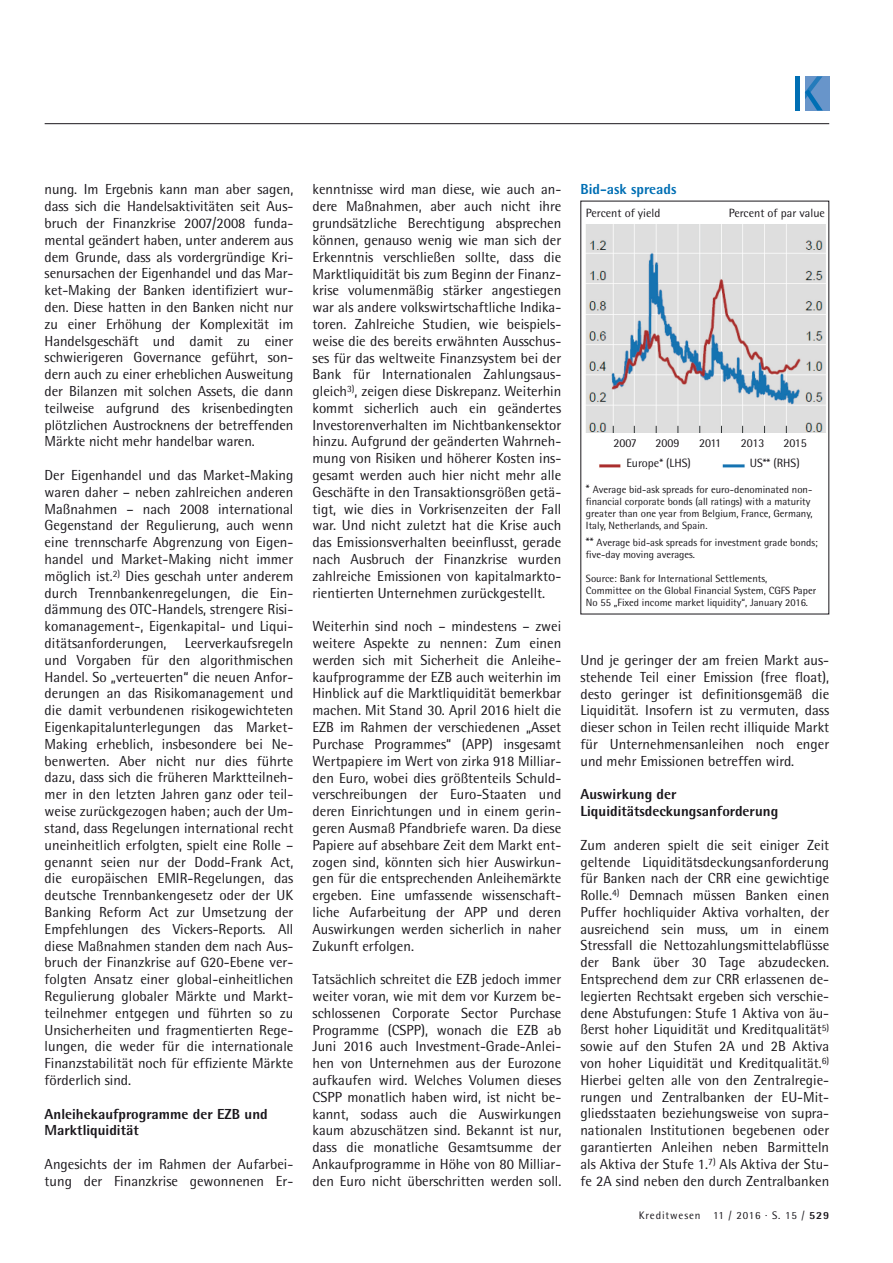
<style>
.page{position:relative;width:893px;height:1263px;background:#fff}
.page>*{position:absolute;margin:0;border:0;box-sizing:border-box;transform-origin:0 0}
.t1{font:14.55px/16.8px "Rotis Semi Sans";color:#1a171c;text-align:justify}
.t2{font:800 14.55px/16.8px "Rotis Semi Sans";color:#1a171c}
.t3{font:800 14.55px "Rotis Semi Sans";color:#006fb4}
.t4{font:12px "Rotis Semi Sans";color:#1a171c}
.t5{font:10.95px "Rotis Semi Sans";letter-spacing:.08em;color:#1a171c}
.t6{font:10.5px/12px "Rotis Semi Sans";color:#1a171c}
.s1{font-size:12px}
.s2{font-weight:800}
</style>
<div class="page">
<hr style="left:45px;top:123px;width:784px;height:1px;background:#1a171c">
<div style="left:805px;top:76px;width:24px;height:34px;background:#6895ca"></div>
<div style="left:795px;top:76px;width:5px;height:34px;background:#006fb4"></div>
<svg style="left:805px;top:76px;width:18px;height:34px"></svg>
<img style="left:586px;top:224px;width:240px;height:244px">
<div style="left:583px;top:433px;width:244px;height:21px;background:#fff"></div>
<div style="left:623px;top:454px;width:80px;height:20px;background:#fff"></div>
<div style="left:746px;top:454px;width:68px;height:20px;background:#fff"></div>
<p class="t1" style="left:45px;top:181px;width:250px">nung. Im Ergebnis kann man aber sagen, dass sich die Handelsaktivitäten seit Aus&shy;bruch der Finanzkrise 2007/2008 funda&shy;mental geändert haben, unter anderem aus dem Grunde, dass als vordergründige Kri&shy;senursachen der Eigenhandel und das Mar&shy;ket-Making der Banken identifiziert wur&shy;den. Diese hatten in den Banken nicht nur zu einer Erhöhung der Komplexität im Handelsgeschäft und damit zu einer schwierigeren Governance geführt, son&shy;dern auch zu einer erheblichen Ausweitung der Bilanzen mit solchen Assets, die dann teilweise aufgrund des krisenbedingten plötzlichen Austrocknens der betreffenden Märkte nicht mehr handelbar waren.</p>
<p class="t1" style="left:45px;top:467px;width:250px">Der Eigenhandel und das Market-Making waren daher – neben zahlreichen anderen Maßnahmen – nach 2008 international Gegenstand der Regulierung, auch wenn eine trennscharfe Abgrenzung von Eigen&shy;handel und Market-Making nicht immer möglich ist.<sup>2)</sup> Dies geschah unter anderem durch Trennbankenregelungen, die Ein&shy;dämmung des OTC-Handels, strengere Risi&shy;komanagement-, Eigenkapital- und Liqui&shy;ditätsanforderungen,</p>
<p class="t1" style="left:45px;top:634px;width:250px;text-indent:140px">Leerverkaufsregeln und Vorgaben für den algorithmischen Handel. So „verteuerten“ die neuen Anfor&shy;derungen an das Risikomanagement und die damit verbundenen risikogewichteten Eigenkapitalunterlegungen das Market-Making erheblich, insbesondere bei Ne&shy;benwerten. Aber nicht nur dies führte dazu, dass sich die früheren Marktteilneh&shy;mer in den letzten Jahren ganz oder teil&shy;weise zurückgezogen haben; auch der Um&shy;stand, dass Regelungen international recht uneinheitlich erfolgten, spielt eine Rolle – genannt seien nur der Dodd-Frank Act, die europäischen EMIR-Regelungen, das deutsche Trennbankengesetz oder der UK Banking Reform Act zur Umsetzung der Empfehlungen des Vickers-Reports. All diese Maßnahmen standen dem nach Aus&shy;bruch der Finanzkrise auf G20-Ebene ver&shy;folgten Ansatz einer global-einheitlichen Regulierung globaler Märkte und Markt&shy;teilnehmer entgegen und führten so zu Unsicherheiten und fragmentierten Rege&shy;lungen, die weder für die internationale Finanzstabilität noch für effiziente Märkte förderlich sind.</p>
<p class="t2" style="left:45px;top:1105px;width:225px">Anleihekaufprogramme der EZB und<br>Marktliquidität</p>
<p class="t1" style="left:45px;top:1155px;width:250px">Angesichts der im Rahmen der Aufarbei&shy;tung der Finanzkrise gewonnenen Er-</p>
<p class="t1" style="left:313px;top:181px;width:250px">kenntnisse wird man diese, wie auch an&shy;dere Maßnahmen, aber auch nicht ihre grundsätzliche Berechtigung absprechen können, genauso wenig wie man sich der Erkenntnis verschließen sollte, dass die Marktliquidität bis zum Beginn der Finanz&shy;krise volumenmäßig stärker angestiegen war als andere volkswirtschaftliche Indika&shy;toren. Zahlreiche Studien, wie beispiels&shy;weise die des bereits erwähnten Ausschus&shy;ses für das weltweite Finanzsystem bei der Bank für Internationalen Zahlungsaus&shy;gleich<sup>3)</sup>, zeigen diese Diskrepanz. Weiterhin kommt sicherlich auch ein geändertes Investorenverhalten im Nichtbankensektor hinzu. Aufgrund der geänderten Wahrneh&shy;mung von Risiken und höherer Kosten ins&shy;gesamt werden auch hier nicht mehr alle Geschäfte in den Transaktionsgrößen getä&shy;tigt, wie dies in Vorkrisenzeiten der Fall war. Und nicht zuletzt hat die Krise auch das Emissionsverhalten beeinflusst, gerade nach Ausbruch der Finanzkrise wurden zahlreiche Emissionen von kapitalmarkto&shy;rientierten Unternehmen zurückgestellt.</p>
<p class="t1" style="left:313px;top:618px;width:250px">Weiterhin sind noch – mindestens – zwei weitere Aspekte zu nennen: Zum einen werden sich mit Sicherheit die Anleihe&shy;kaufprogramme der EZB auch weiterhin im Hinblick auf die Marktliquidität bemerkbar machen. Mit Stand 30. April 2016 hielt die EZB im Rahmen der verschiedenen „Asset Purchase Programmes“ (APP) insgesamt Wertpapiere im Wert von zirka 918 Milliar&shy;den Euro, wobei dies größtenteils Schuld&shy;verschreibungen der Euro-Staaten und deren Einrichtungen und in einem gerin&shy;geren Ausmaß Pfandbriefe waren. Da diese Papiere auf absehbare Zeit dem Markt ent&shy;zogen sind, könnten sich hier Auswirkun&shy;gen für die entsprechenden Anleihemärkte ergeben. Eine umfassende wissenschaft&shy;liche Aufarbeitung der APP und deren Auswirkungen werden sicherlich in naher Zukunft erfolgen.</p>
<p class="t1" style="left:313px;top:971px;width:250px">Tatsächlich schreitet die EZB jedoch immer weiter voran, wie mit dem vor Kurzem be&shy;schlossenen Corporate Sector Purchase Programme (CSPP), wonach die EZB ab Juni 2016 auch Investment-Grade-Anlei&shy;hen von Unternehmen aus der Eurozone aufkaufen wird. Welches Volumen dieses CSPP monatlich haben wird, ist nicht be&shy;kannt, sodass auch die Auswirkungen kaum abzuschätzen sind. Bekannt ist nur, dass die monatliche Gesamtsumme der Ankaufprogramme in Höhe von 80 Milliar&shy;den Euro nicht überschritten werden soll.</p>
<p class="t3" style="left:580px;top:180px;width:98px">Bid-ask spreads</p>
<p class="t4" style="left:586px;top:206px;width:76px">Percent of yield</p>
<p class="t4" style="left:729px;top:206px;width:98px">Percent of par value</p>
<p class="t4" style="left:613px;top:436px;width:25px">2007</p>
<p class="t4" style="left:656px;top:436px;width:26px">2009</p>
<p class="t4" style="left:699px;top:436px;width:24px">2011</p>
<p class="t4" style="left:741px;top:436px;width:25px">2013</p>
<p class="t4" style="left:783px;top:436px;width:25px">2015</p>
<p class="t6" style="left:586px;top:484px;width:228px"><span class="s1">*</span> Average bid-ask spreads for euro-denominated non&shy;financial corporate bonds (all ratings) with a maturity greater than one year from Belgium, France, Germany, Italy, Netherlands, and Spain.</p>
<p class="t6" style="left:586px;top:536px;width:233px"><span class="s1">**</span> Average bid-ask spreads for investment grade bonds; five-day moving averages.</p>
<p class="t6" style="left:586px;top:572px;width:232px">Source: Bank for International Settlements,<br>Committee on the Global Financial System, CGFS Paper<br>No 55 „Fixed income market liquidity“, January 2016.</p>
<p class="t4" style="left:626px;top:456px;width:66px">Europe* (LHS)</p>
<p class="t4" style="left:750px;top:456px;width:52px">US** (RHS)</p>
<p class="t1" style="left:580px;top:651px;width:250px">Und je geringer der am freien Markt aus&shy;stehende Teil einer Emission (free float), desto geringer ist definitionsgemäß die Liquidität. Insofern ist zu vermuten, dass dieser schon in Teilen recht illiquide Markt für Unternehmensanleihen noch enger und mehr Emissionen betreffen wird.</p>
<p class="t2" style="left:580px;top:786px;width:199px">Auswirkung der<br>Liquiditätsdeckungsanforderung</p>
<p class="t1" style="left:580px;top:836px;width:250px">Zum anderen spielt die seit einiger Zeit geltende Liquiditätsdeckungsanforderung für Banken nach der CRR eine gewichtige Rolle.<sup>4)</sup> Demnach müssen Banken einen Puffer hochliquider Aktiva vorhalten, der ausreichend sein muss, um in einem Stressfall die Nettozahlungsmittelabflüsse der Bank über 30 Tage abzudecken.<br>Entsprechend dem zur CRR erlassenen de&shy;legierten Rechtsakt ergeben sich verschie&shy;dene Abstufungen: Stufe 1 Aktiva von äu&shy;ßerst hoher Liquidität und Kreditqualität<sup>5) </sup>sowie auf den Stufen 2A und 2B Aktiva von hoher Liquidität und Kreditqualität.<sup>6)<br></sup>Hierbei gelten alle von den Zentralregie&shy;rungen und Zentralbanken der EU-Mit&shy;gliedsstaaten beziehungsweise von supra&shy;nationalen Institutionen begebenen oder garantierten Anleihen neben Barmitteln als Aktiva der Stufe 1.<sup>7)</sup> Als Aktiva der Stu&shy;fe 2A sind neben den durch Zentralbanken</p>
<p class="t5" style="left:639px;top:1209px;width:192px">Kreditwesen 11 / 2016 · S. 15 / <span class="s2">529</span></p>
</div>
